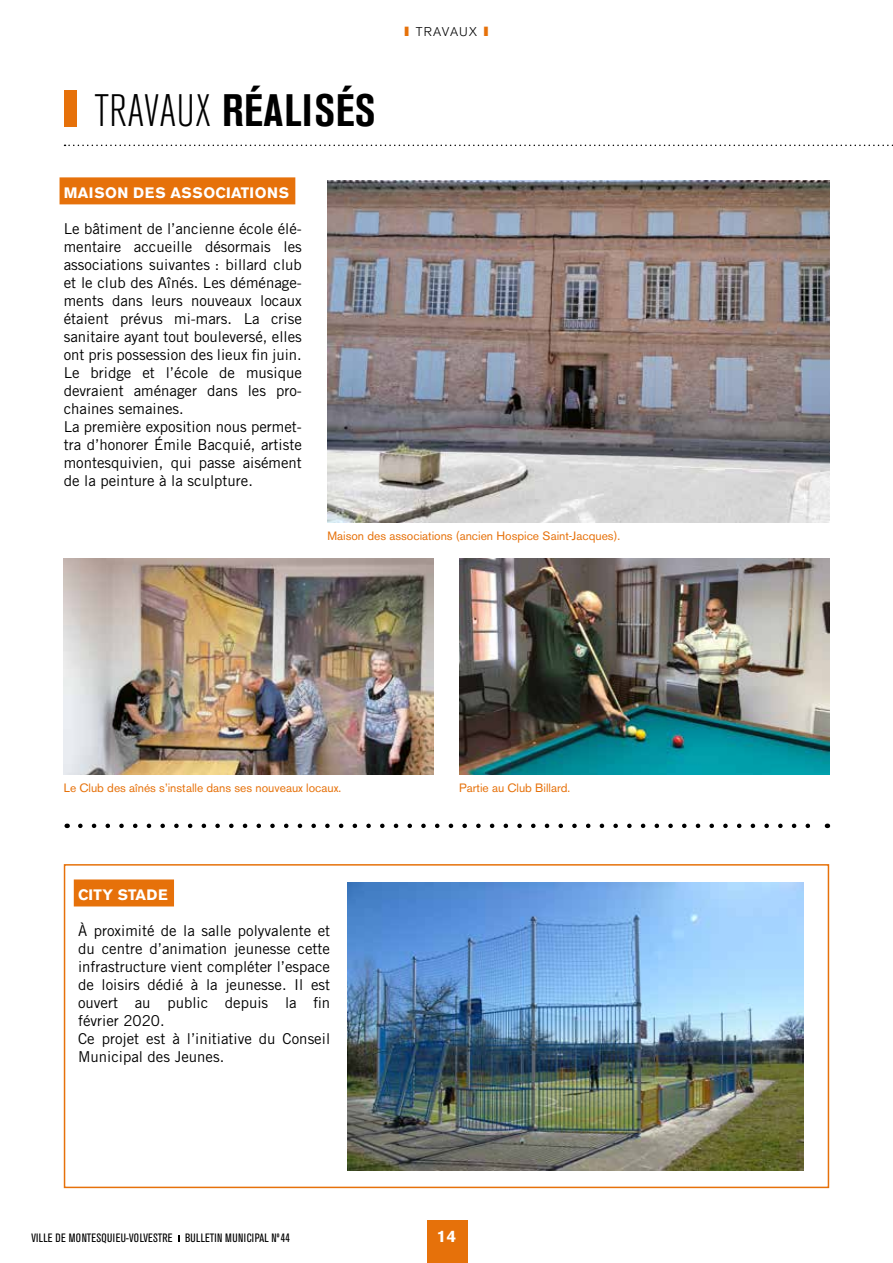
<style>
.page{position:relative;width:893px;height:1263px;background:#fff}
.page>*{position:absolute;margin:0;border:0;box-sizing:border-box;transform-origin:0 0}
.t1{font:700 condensed 45px "Akzidenz Grotesk BE";letter-spacing:.01em;color:#000}
.t2{font:700 16.5px "Akzidenz Grotesk BE";color:#fff}
.t3{font:15px/18px "Trade Gothic";color:#000}
.t4{font:700 15px "Akzidenz Grotesk BE";letter-spacing:.02em;color:#fff}
.t5{font:300 12.6px "Akzidenz Grotesk BE";letter-spacing:.075em;color:#000}
.t6{font:12px "Akzidenz Grotesk BE";color:#e6710a}
.t7{font:condensed 12px "Akzidenz Grotesk BE";letter-spacing:.02em;color:#000}
.s1{font-weight:300}
.s2{font-family:"Akzidenz Grotesk BE Super";font-weight:400;font-size:18px;color:#e6710a}
</style>
<div class="page">
<div style="left:74px;top:879px;width:100px;height:27px;background:#e6710a"></div>
<div style="left:64px;top:864px;width:765px;height:324px;border:2px solid #e6710a"></div>
<div style="left:427px;top:1220px;width:40px;height:43px;background:#e6710a"></div>
<svg style="left:65px;top:145px;width:828px;height:1px"></svg>
<div style="left:64px;top:90px;width:13px;height:36px;background:#e6710a"></div>
<div style="left:60px;top:177px;width:235px;height:27px;background:#e6710a"></div>
<img style="left:459px;top:558px;width:370px;height:216px">
<img style="left:327px;top:180px;width:502px;height:342px">
<img style="left:64px;top:558px;width:370px;height:216px">
<img style="left:347px;top:882px;width:457px;height:289px">
<svg style="left:80px;top:824px;width:730px;height:4px"></svg>
<h1 class="t1" style="left:95px;top:85px;width:282px"><span class="s1">TRAVAUX</span> RÉALISÉS</h1>
<p class="t4" style="left:64px;top:184px;width:227px">MAISON DES ASSOCIATIONS</p>
<p class="t3" style="left:64px;top:219px;width:240px">Le bâtiment de l’ancienne école élé&shy;mentaire accueille désormais les associations suivantes : billard club et le club des Aînés. Les déménage&shy;ments dans leurs nouveaux locaux étaient prévus mi-mars. La crise sanitaire ayant tout bouleversé, elles ont pris possession des lieux fin juin.<br>Le bridge et l’école de musique devraient aménager dans les pro&shy;chaines semaines.<br>La première exposition nous permet&shy;tra d’honorer Émile Bacquié, artiste montesquivien, qui passe aisément de la peinture à la sculpture.</p>
<p class="t5" style="left:404px;top:25px;width:86px"><span class="s2">ı</span> TRAVAUX <span class="s2">ı</span></p>
<p class="t6" style="left:327px;top:529px;width:294px">Maison des associations (ancien Hospice Saint-Jacques).</p>
<p class="t6" style="left:64px;top:781px;width:279px">Le Club des aînés s’installe dans ses nouveaux locaux.</p>
<p class="t6" style="left:459px;top:781px;width:112px">Partie au Club Billard.</p>
<p class="t4" style="left:78px;top:886px;width:91px">CITY STADE</p>
<p class="t3" style="left:78px;top:921px;width:254px">À proximité de la salle polyvalente et du centre d’animation jeunesse cette infrastructure vient compléter l’espace de loisirs dédié à la jeunesse. Il est ouvert au public depuis la fin février 2020.<br>Ce projet est à l’initiative du Conseil<br>Municipal des Jeunes.</p>
<p class="t7" style="left:31px;top:1231px;width:260px">VILLE DE MONTESQUIEU-VOLVESTRE BULLETIN MUNICIPAL Nº44</p>
<p class="t2" style="left:437px;top:1227px;width:21px">14</p>
</div>
